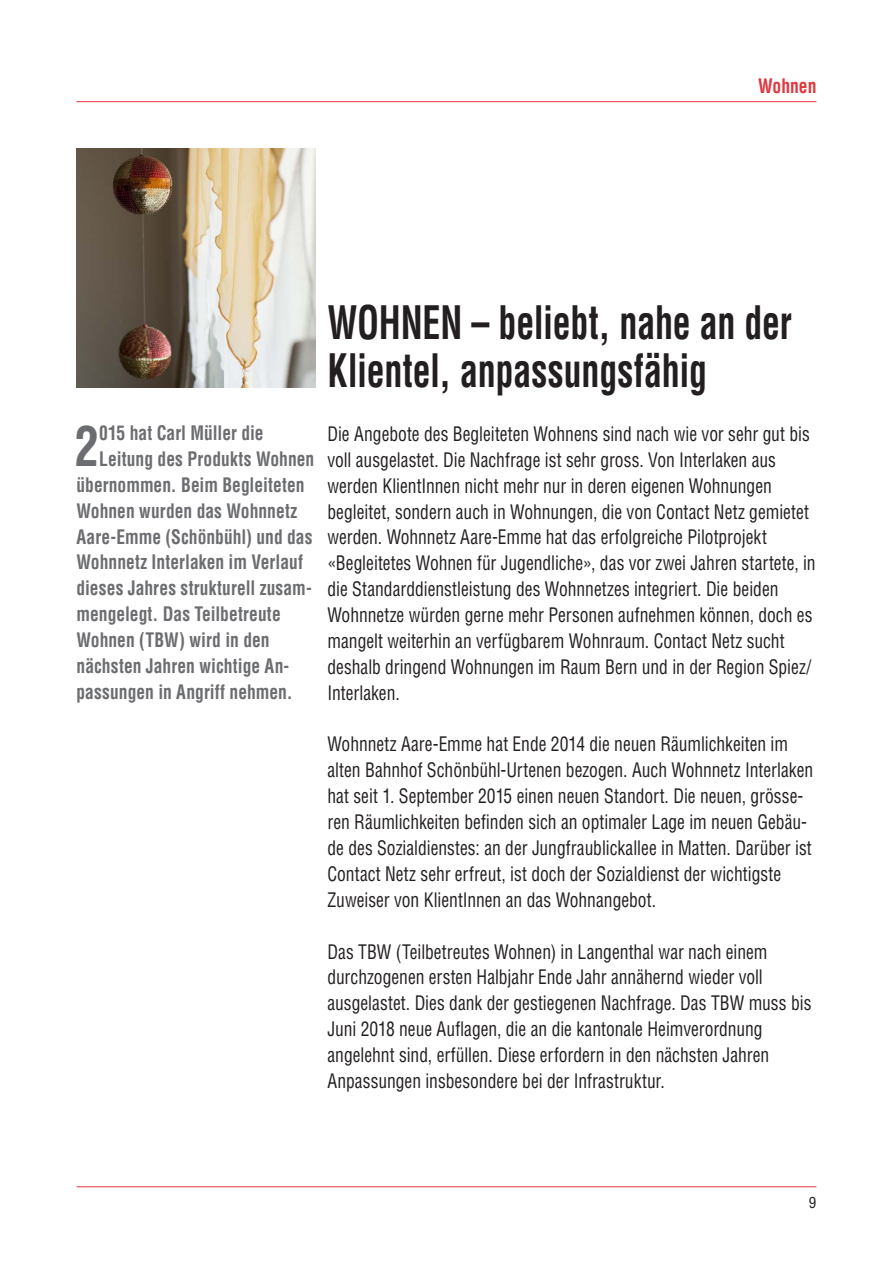
<style>
.page{position:relative;width:893px;height:1263px;background:#fff}
.page>*{position:absolute;margin:0;border:0;box-sizing:border-box;transform-origin:0 0}
.t1{font:700 condensed 54px "Helvetica";color:#6c6d70;scale:.9 1}
.t2{font:700 condensed 45px/48px "Helvetica";letter-spacing:-.005em;color:#231f20;scale:.8 1}
.t3{font:condensed 19.5px/26px "Helvetica";color:#231f20;scale:.9 1}
.t4{font:700 condensed 19.5px "Helvetica";color:#6c6d70;scale:.9 1}
.t5{font:700 condensed 19.5px "Helvetica";color:#e1373d;scale:.9 1}
.t6{font:condensed 15px "Helvetica";color:#231f20}
</style>
<div class="page">
<hr style="left:77px;top:101px;width:739px;height:1px;background:#e1373d">
<hr style="left:77px;top:1186px;width:739px;height:1px;background:#e1373d">
<img style="left:77px;top:149px;width:238px;height:238px">
<p class="t5" style="left:758px;top:74px;width:66px">Wohnen</p>
<h1 class="t1" style="left:75px;top:413px;width:29px">2</h1>
<p class="t4" style="left:99px;top:421px;width:184px">015 hat Carl Müller die</p>
<p class="t4" style="left:99px;top:447px;width:240px">Leitung des Produkts Wohnen</p>
<p class="t4" style="left:77px;top:473px;width:255px">übernommen. Beim Begleiteten</p>
<p class="t4" style="left:77px;top:499px;width:247px">Wohnen wurden das Wohnnetz</p>
<p class="t4" style="left:77px;top:525px;width:264px">Aare-Emme (Schönbühl) und das</p>
<p class="t4" style="left:77px;top:550px;width:253px">Wohnnetz Interlaken im Verlauf</p>
<p class="t4" style="left:77px;top:576px;width:263px">dieses Jahres strukturell zusam-</p>
<p class="t4" style="left:77px;top:602px;width:228px">mengelegt. Das Teilbetreute</p>
<p class="t4" style="left:77px;top:628px;width:216px">Wohnen (TBW) wird in den</p>
<p class="t4" style="left:77px;top:654px;width:238px">nächsten Jahren wichtige An-</p>
<p class="t4" style="left:77px;top:680px;width:242px">passungen in Angriff nehmen.</p>
<h2 class="t2" style="left:327px;top:298px;width:582px">WOHNEN – beliebt, nahe an der<br>Klientel, anpassungsfähig</h2>
<p class="t3" style="left:327px;top:420px;width:544px">Die Angebote des Begleiteten Wohnens sind nach wie vor sehr gut bis voll ausgelastet. Die Nachfrage ist sehr gross. Von Interlaken aus werden KlientInnen nicht mehr nur in deren eigenen Wohnungen begleitet, sondern auch in Wohnungen, die von Contact Netz gemietet werden. Wohnnetz Aare-Emme hat das erfolgreiche Pilotprojekt «Begleitetes Wohnen für Jugendliche», das vor zwei Jahren startete, in die Standarddienstleistung des Wohnnetzes integriert. Die beiden Wohnnetze würden gerne mehr Personen aufnehmen können, doch es mangelt weiterhin an verfügbarem Wohnraum. Contact Netz sucht deshalb dringend Wohnungen im Raum Bern und in der Region Spiez/ Interlaken.</p>
<p class="t3" style="left:327px;top:731px;width:541px">Wohnnetz Aare-Emme hat Ende 2014 die neuen Räumlichkeiten im alten Bahnhof Schönbühl-Urtenen bezogen. Auch Wohnnetz Interlaken hat seit 1. September 2015 einen neuen Standort. Die neuen, grösse&shy;ren Räumlichkeiten befinden sich an optimaler Lage im neuen Gebäu&shy;de des Sozialdienstes: an der Jungfraublickallee in Matten. Darüber ist Contact Netz sehr erfreut, ist doch der Sozialdienst der wichtigste Zuweiser von KlientInnen an das Wohnangebot.</p>
<p class="t3" style="left:327px;top:938px;width:539px">Das TBW (Teilbetreutes Wohnen) in Langenthal war nach einem durchzogenen ersten Halbjahr Ende Jahr annähernd wieder voll ausgelastet. Dies dank der gestiegenen Nachfrage. Das TBW muss bis Juni 2018 neue Auflagen, die an die kantonale Heimverordnung angelehnt sind, erfüllen. Diese erfordern in den nächsten Jahren Anpassungen insbesondere bei der Infrastruktur.</p>
<p class="t6" style="left:809px;top:1193px;width:9px">9</p>
</div>
